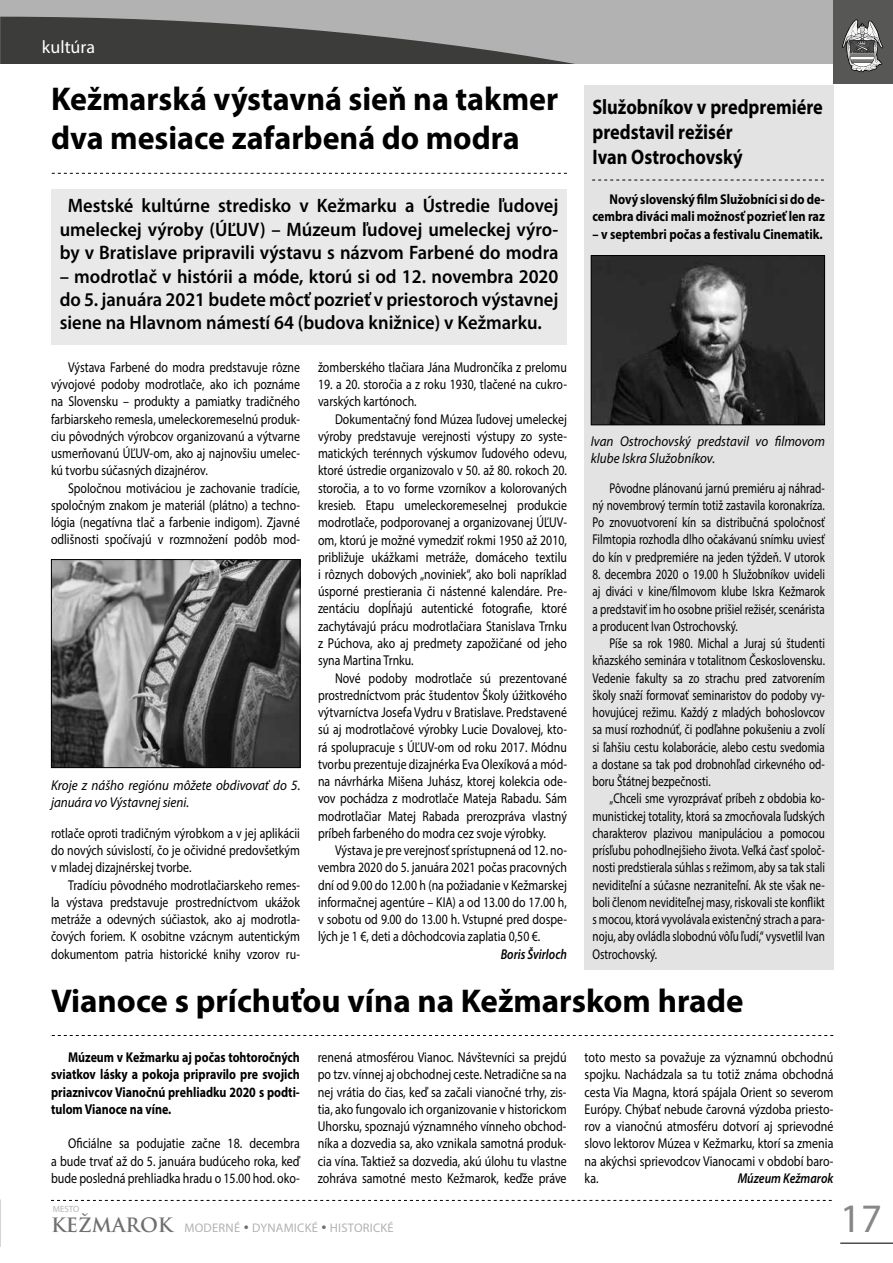
<style>
.page{position:relative;width:893px;height:1263px;background:#fff}
.page>*{position:absolute;margin:0;border:0;box-sizing:border-box;transform-origin:0 0}
.t1{font:40.5px "Myriad Pro";color:#878787}
.t2{font:700 33px/39.6px "Myriad Pro";color:#000}
.t3{font:700 21px/25.2px "Myriad Pro";color:#000;scale:.87 1}
.t4{font:600 19.5px/23.4px "Myriad Pro";color:#000;text-align:center;scale:.95 1}
.t5{font:700 19.35px "Trajan Pro";color:#706f6f}
.t6{font:18px "Myriad Pro";color:#fff}
.t7{font:14.25px/17.2px "Myriad Pro";color:#000;text-align:justify;scale:.83 1}
.t8{font:14.25px/17.2px "Myriad Pro";color:#000;text-align:justify;scale:.78 1}
.t9{font:14.25px/17.2px "Myriad Pro";color:#000;text-align:justify;scale:.84 1}
.t10{font:700 14.25px/17.2px "Myriad Pro";color:#000;text-align:justify;scale:.84 1}
.t11{font:italic 14.25px/17.1px "Myriad Pro";color:#000;scale:.92 1}
.t12{font:700 14.25px/17.2px "Myriad Pro";color:#000;text-align:right;scale:.87 1}
.t13{font:italic 600 14.25px "Myriad Pro";color:#000;scale:.84 1}
.t14{font:italic 600 14.25px "Myriad Pro";color:#000;scale:.83 1}
.t15{font:12.45px "Myriad Pro";letter-spacing:.02em;color:#b3b2b2}
.t16{font:9px "Myriad Pro";color:#b3b2b2}
.s1{color:#706f6f}
</style>
<div class="page">
<div style="left:0;top:0;width:834px;height:64px;background:#b3b2b2"></div>
<svg style="left:0;top:17px;width:575px;height:47px"></svg>
<div style="left:834px;top:0;width:59px;height:84px;background:#575756"></div>
<svg style="left:842px;top:20px;width:41px;height:52px"></svg>
<svg style="left:51px;top:1200px;width:781px;height:1px"></svg>
<hr style="left:840px;top:1242px;width:53px;height:2px;background:#000">
<hr style="left:0;top:1199px;width:1px;height:64px;background:#b3b2b2">
<svg style="left:0;top:1199px;width:1px;height:48px"></svg>
<svg style="left:52px;top:173px;width:515px;height:1px"></svg>
<div style="left:51px;top:189px;width:516px;height:156px;background:#e9e9e9"></div>
<img style="left:53px;top:561px;width:245px;height:205px">
<div style="left:51px;top:559px;width:249px;height:209px;border:1px solid #000"></div>
<svg style="left:52px;top:1035px;width:781px;height:1px"></svg>
<div style="left:584px;top:85px;width:249px;height:884px;background:#e3e3e3"></div>
<svg style="left:592px;top:180px;width:232px;height:1px"></svg>
<img style="left:593px;top:257px;width:230px;height:166px">
<div style="left:591px;top:255px;width:234px;height:170px;border:1px solid #000"></div>
<p class="t6" style="left:42px;top:36px;width:55px">kultúra</p>
<h2 class="t2" style="left:51px;top:78px;width:509px">Kežmarská výstavná sieň na takmer dva mesiace zafarbená do modra</h2>
<h3 class="t4" style="left:60px;top:194px;width:527px">Mestské kultúrne stredisko v Kežmarku a Ústredie ľudovej umeleckej výroby (ÚĽUV) – Múzeum ľudovej umeleckej výro&shy;by v Bratislave pripravili výstavu s názvom Farbené do modra</h3>
<h3 class="t4" style="left:60px;top:264px;width:527px;text-align:justify">– modrotlač v histórii a móde, ktorú si od 12. novembra 2020 do 5. januára 2021 budete môcť pozrieť v priestoroch výstavnej siene na Hlavnom námestí 64 (budova knižnice) v Kežmarku.</h3>
<p class="t7" style="left:51px;top:358px;width:301px;text-indent:17px">Výstava Farbené do modra predstavuje rôzne vývojové podoby modrotlače, ako ich poznáme na Slovensku – produkty a pamiatky tradičného farbiarskeho remesla, umeleckoremeselnú produk&shy;ciu pôvodných výrobcov organizovanú a výtvarne usmerňovanú ÚĽUV-om, ako aj najnovšiu umelec&shy;kú tvorbu súčasných dizajnérov.</p>
<p class="t7" style="left:51px;top:479px;width:301px;text-indent:17px">Spoločnou motiváciou je zachovanie tradície, spoločným znakom je materiál (plátno) a techno&shy;lógia (negatívna tlač a farbenie indigom). Zjavné odlišnosti spočívajú v rozmnožení podôb mod-</p>
<p class="t11" style="left:51px;top:776px;width:273px">Kroje z nášho regiónu môžete obdivovať do 5. januára vo Výstavnej sieni.</p>
<p class="t7" style="left:51px;top:824px;width:301px">rotlače oproti tradičným výrobkom a v jej aplikácii do nových súvislostí, čo je očividné predovšetkým v mladej dizajnérskej tvorbe.</p>
<p class="t7" style="left:51px;top:876px;width:301px;text-indent:17px">Tradíciu pôvodného modrotlačiarskeho remes&shy;la výstava predstavuje prostredníctvom ukážok metráže a odevných súčiastok, ako aj modrotla&shy;čových foriem. K osobitne vzácnym autentickým dokumentom patria historické knihy vzorov ru-</p>
<p class="t7" style="left:318px;top:358px;width:301px">žomberského tlačiara Jána Mudrončíka z prelomu</p>
<p class="t7" style="left:318px;top:376px;width:301px">19. a 20. storočia a z roku 1930, tlačené na cukro&shy;varských kartónoch.</p>
<p class="t7" style="left:318px;top:410px;width:301px;text-indent:17px">Dokumentačný fond Múzea ľudovej umeleckej výroby predstavuje verejnosti výstupy zo syste&shy;matických terénnych výskumov ľudového odevu, ktoré ústredie organizovalo v 50. až 80. rokoch 20. storočia, a to vo forme vzorníkov a kolorovaných kresieb. Etapu umeleckoremeselnej produkcie modrotlače, podporovanej a organizovanej ÚĽUV&shy;om, ktorú je možné vymedziť rokmi 1950 až 2010, približuje ukážkami metráže, domáceho textilu i rôznych dobových „noviniek“, ako boli napríklad úsporné prestierania či nástenné kalendáre. Pre&shy;zentáciu dopĺňajú autentické fotografie, ktoré zachytávajú prácu modrotlačiara Stanislava Trnku z Púchova, ako aj predmety zapožičané od jeho syna Martina Trnku.</p>
<p class="t7" style="left:318px;top:669px;width:301px;text-indent:17px">Nové podoby modrotlače sú prezentované prostredníctvom prác študentov Školy úžitkového výtvarníctva Josefa Vydru v Bratislave. Predstavené sú aj modrotlačové výrobky Lucie Dovalovej, kto&shy;rá spolupracuje s ÚĽUV-om od roku 2017. Módnu tvorbu prezentuje dizajnérka Eva Olexíková a mód&shy;na návrhárka Mišena Juhász, ktorej kolekcia ode&shy;vov pochádza z modrotlače Mateja Rabadu. Sám modrotlačiar Matej Rabada prerozpráva vlastný príbeh farbeného do modra cez svoje výrobky.</p>
<p class="t7" style="left:318px;top:841px;width:301px;text-indent:17px">Výstava je pre verejnosť sprístupnená od 12. no&shy;vembra 2020 do 5. januára 2021 počas pracovných dní od 9.00 do 12.00 h (na požiadanie v Kežmarskej informačnej agentúre – KIA) a od 13.00 do 17.00 h, v sobotu od 9.00 do 13.00 h. Vstupné pred dospe&shy;lých je 1 €, deti a dôchodcovia zaplatia 0,50 €.</p>
<p class="t14" style="left:501px;top:946px;width:81px">Boris Švirloch</p>
<h3 class="t3" style="left:592px;top:93px;width:266px">Služobníkov v predpremiére predstavil režisér<br>Ivan Ostrochovský</h3>
<p class="t12" style="left:592px;top:190px;width:269px">Nový slovenský film Služobníci si do de&shy;cembra diváci mali možnosť pozrieť len raz</p>
<p class="t12" style="left:592px;top:225px;width:266px">– v septembri počas a festivalu Cinematik.</p>
<p class="t11" style="left:591px;top:432px;width:256px">Ivan Ostrochovský predstavil vo filmovom klube Iskra Služobníkov.</p>
<p class="t8" style="left:592px;top:479px;width:300px;text-indent:17px">Pôvodne plánovanú jarnú premiéru aj náhrad&shy;ný novembrový termín totiž zastavila koronakríza.<br>Po znovuotvorení kín sa distribučná spoločnosť Filmtopia rozhodla dlho očakávanú snímku uviesť do kín v predpremiére na jeden týždeň. V utorok</p>
<p class="t8" style="left:592px;top:565px;width:300px">8. decembra 2020 o 19.00 h Služobníkov uvideli aj diváci v kine/filmovom klube Iskra Kežmarok a predstaviť im ho osobne prišiel režisér, scenárista a producent Ivan Ostrochovský.</p>
<p class="t8" style="left:592px;top:634px;width:300px;text-indent:17px">Píše sa rok 1980. Michal a Juraj sú študenti kňazského seminára v totalitnom Československu.<br>Vedenie fakulty sa zo strachu pred zatvorením školy snaží formovať seminaristov do podoby vy&shy;hovujúcej režimu. Každý z mladých bohoslovcov sa musí rozhodnúť, či podľahne pokušeniu a zvolí si ľahšiu cestu kolaborácie, alebo cestu svedomia a dostane sa tak pod drobnohľad cirkevného od&shy;boru Štátnej bezpečnosti.</p>
<p class="t8" style="left:592px;top:790px;width:300px;text-indent:17px">„Chceli sme vyrozprávať príbeh z obdobia ko&shy;munistickej totality, ktorá sa zmocňovala ľudských charakterov plazivou manipuláciou a pomocou prísľubu pohodlnejšieho života. Veľká časť spoloč&shy;nosti predstierala súhlas s režimom, aby sa tak stali neviditeľní a súčasne nezraniteľní. Ak ste však ne&shy;boli členom neviditeľnej masy, riskovali ste konflikt s mocou, ktorá vyvolávala existenčný strach a para&shy;noju, aby ovládla slobodnú vôľu ľudí,“ vysvetlil Ivan Ostrochovský.</p>
<h2 class="t2" style="left:51px;top:980px;width:694px">Vianoce s príchuťou vína na Kežmarskom hrade</h2>
<p class="t10" style="left:51px;top:1048px;width:298px;text-indent:17px">Múzeum v Kežmarku aj počas tohtoročných sviatkov lásky a pokoja pripravilo pre svojich priaznivcov Vianočnú prehliadku 2020 s podti&shy;tulom Vianoce na víne.</p>
<p class="t9" style="left:51px;top:1135px;width:298px;text-indent:17px">Oficiálne sa podujatie začne 18. decembra a bude trvať až do 5. januára budúceho roka, keď bude posledná prehliadka hradu o 15.00 hod. oko-</p>
<p class="t9" style="left:318px;top:1048px;width:298px">renená atmosférou Vianoc. Návštevníci sa prejdú po tzv. vínnej aj obchodnej ceste. Netradične sa na nej vrátia do čias, keď sa začali vianočné trhy, zis&shy;tia, ako fungovalo ich organizovanie v historickom Uhorsku, spoznajú významného vínneho obchod&shy;níka a dozvedia sa, ako vznikala samotná produk&shy;cia vína. Taktiež sa dozvedia, akú úlohu tu vlastne zohráva samotné mesto Kežmarok, keďže práve</p>
<p class="t9" style="left:585px;top:1048px;width:298px">toto mesto sa považuje za významnú obchodnú spojku. Nachádzala sa tu totiž známa obchodná cesta Via Magna, ktorá spájala Orient so severom Európy. Chýbať nebude čarovná výzdoba priesto&shy;rov a vianočnú atmosféru dotvorí aj sprievodné slovo lektorov Múzea v Kežmarku, ktorí sa zmenia na akýchsi sprievodcov Vianocami v období baro&shy;ka.</p>
<p class="t13" style="left:738px;top:1170px;width:115px">Múzeum Kežmarok</p>
<p class="t16" style="left:53px;top:1204px;width:28px">MESTO</p>
<h3 class="t5" style="left:51px;top:1212px;width:123px">KEŽMAROK</h3>
<p class="t15" style="left:184px;top:1220px;width:211px">MODERNÉ <span class="s1">•</span> DYNAMICKÉ <span class="s1">•</span> HISTORICKÉ</p>
<h1 class="t1" style="left:840px;top:1193px;width:43px">17</h1>
</div>
